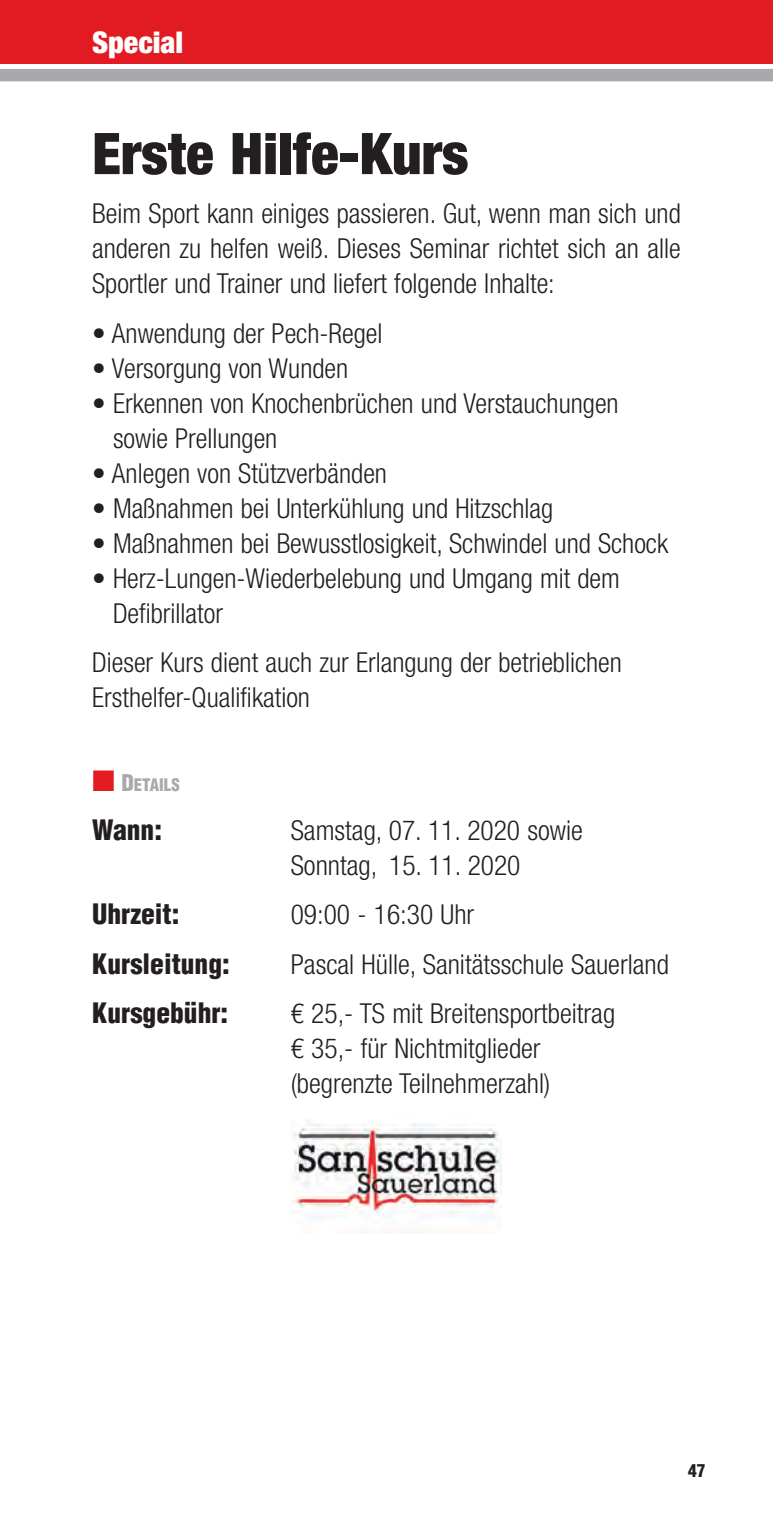
<style>
.page{position:relative;width:773px;height:1517px;background:#fff}
.page>*{position:absolute;margin:0;border:0;box-sizing:border-box;transform-origin:0 0}
.t1{font:900 condensed 57.5px "Helvetica Neue";color:#231f20}
.t2{font:900 condensed 30px "Helvetica Neue";color:#fff}
.t3{font:300 condensed 27.5px/35px "Helvetica Neue";color:#231f20}
.t4{font:900 condensed 27.5px "Helvetica";color:#231f20}
.t5{font:900 condensed 17.5px "Helvetica";color:#231f20}
.t6{font:900 condensed 17px "Helvetica";color:#a8a9ad}
.s1{font-size:22.5px}
.s2{font-family:"Linotype Euro Font Gto P";font-weight:400;font-stretch:normal}
</style>
<div class="page">
<div style="left:0;top:69px;width:772px;height:12px;background:#a8a9ad"></div>
<div style="left:0;top:0;width:772px;height:64px;background:#e21a21"></div>
<img style="left:292px;top:1123px;width:209px;height:110px">
<p class="t2" style="left:92px;top:24px;width:93px">Special</p>
<h1 class="t1" style="left:92px;top:118px;width:378px">Erste Hilfe-Kurs</h1>
<p class="t3" style="left:92px;top:196px;width:590px;text-align:justify">Beim Sport kann einiges passieren. Gut, wenn man sich und anderen zu helfen weiß. Dieses Seminar richtet sich an alle Sportler und Trainer und liefert folgende Inhalte:</p>
<p class="t3" style="left:92px;top:315px;width:292px">• Anwendung der Pech-Regel</p>
<p class="t3" style="left:92px;top:350px;width:257px">• Versorgung von Wunden</p>
<p class="t3" style="left:113px;top:385px;width:507px;text-indent:-21px">• Erkennen von Knochenbrüchen und Verstauchungen sowie Prellungen</p>
<p class="t3" style="left:92px;top:455px;width:296px">• Anlegen von Stützverbänden</p>
<p class="t3" style="left:92px;top:490px;width:462px">• Maßnahmen bei Unterkühlung und Hitzschlag</p>
<p class="t3" style="left:92px;top:525px;width:577px">• Maßnahmen bei Bewusstlosigkeit, Schwindel und Schock</p>
<p class="t3" style="left:113px;top:560px;width:508px;text-indent:-21px">• Herz-Lungen-Wiederbelebung und Umgang mit dem<br>Defibrillator</p>
<p class="t3" style="left:92px;top:644px;width:531px">Dieser Kurs dient auch zur Erlangung der betrieblichen<br>Ersthelfer-Qualifikation</p>
<p class="t6" style="left:121px;top:774px;width:60px"><span class="s1">D</span>ETAILS</p>
<p class="t4" style="left:92px;top:812px;width:71px">Wann:</p>
<p class="t3" style="left:291px;top:812px;width:293px">Samstag, 07. 11. 2020 sowie<br>Sonntag, 15. 11. 2020</p>
<p class="t4" style="left:92px;top:897px;width:89px">Uhrzeit:</p>
<p class="t3" style="left:291px;top:897px;width:185px">09:00 - 16:30 Uhr</p>
<p class="t4" style="left:92px;top:946px;width:139px">Kursleitung:</p>
<p class="t3" style="left:291px;top:946px;width:379px">Pascal Hülle, Sanitätsschule Sauerland</p>
<p class="t4" style="left:92px;top:995px;width:137px">Kursgebühr:</p>
<p class="t3" style="left:291px;top:995px;width:326px"><span class="s2">m</span> 25,- TS mit Breitensportbeitrag <span class="s2">m</span> 35,- für Nichtmitglieder (begrenzte Teilnehmerzahl)</p>
<p class="t5" style="left:688px;top:1459px;width:19px">47</p>
</div>
